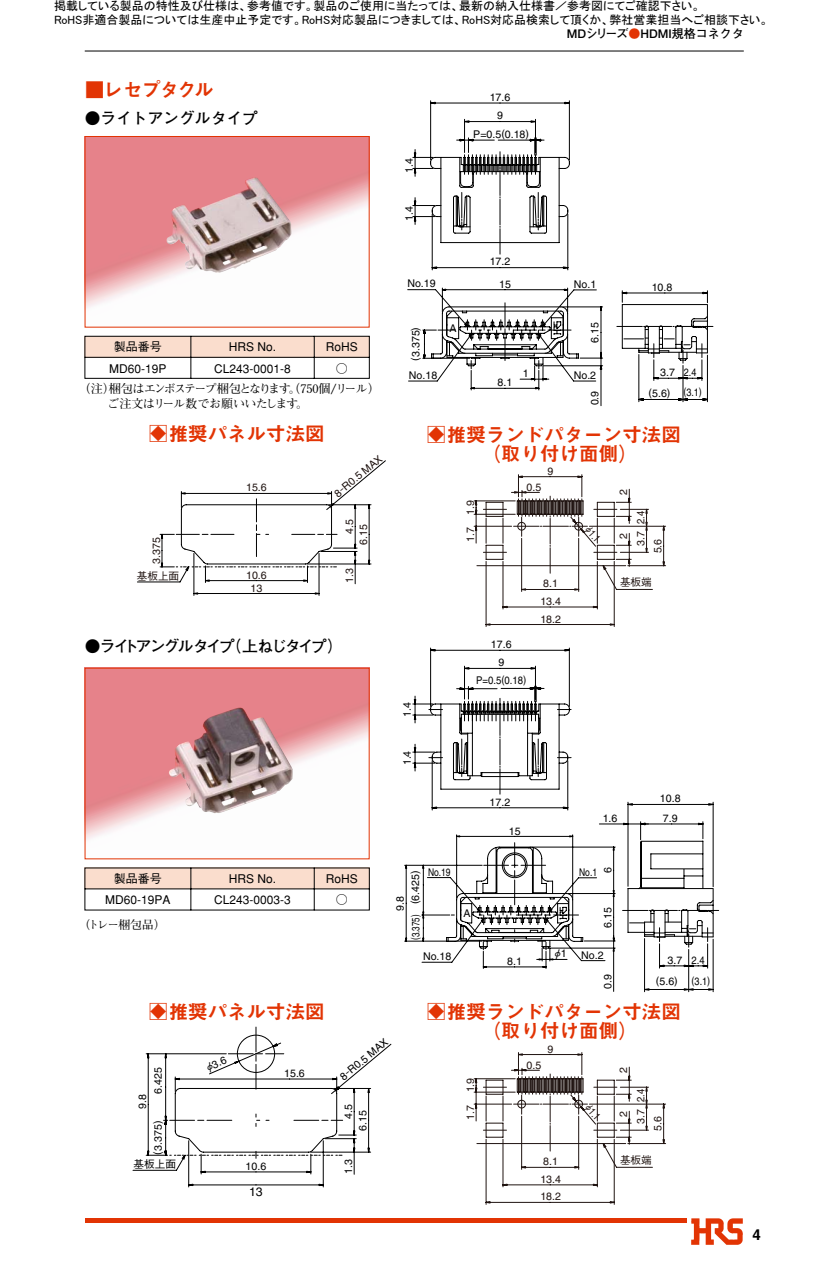
<style>
.page{position:relative;width:828px;height:1262px;background:#fff}
.page>*{position:absolute;margin:0;border:0;box-sizing:border-box;transform-origin:0 0}
.t1{font:19.5px/19.2px "Midashi Go MB31";color:#e23404;text-align:center}
.t2{font:700 15.75px "Futo Go B101";letter-spacing:-.145em;color:#000}
.t3{font:700 15.75px "Futo Go B101";color:#000}
.t4{font:15px "Midashi Go MB31";color:#000}
.t5{font:12.15px "ZUMEN Helvetica";color:#000}
.t6{font:12px/13.2px "MSP Gothic";color:#000}
.t7{font:500 12px "Gothic BBB";color:#000}
.t8{font:700 12px/15px "Futo Min A101";letter-spacing:-.065em;color:#000}
.t9{font:700 12px "Futo Go B101";color:#000}
.t10{font:700 11.7px "Futo Min A101";letter-spacing:-.045em;color:#000}
.t11{font:10.65px/19.6px "ZUMEN Helvetica";color:#000}
.t12{font:10.65px/17.5px "ZUMEN Helvetica";color:#1f1310}
.t13{font:10.65px "ZUMEN Helvetica";color:#000;scale:.9 1}
.t14{font:500 10.65px "Gothic BBB";color:#1f1310}
.t15{font:10.65px "ZUMEN Helvetica";color:#000;scale:.8 1}
.t16{font:10.65px "ZUMEN Helvetica";color:#1f1310;scale:.8 1}
.t17{font:10.65px "ZUMEN Helvetica";color:#000;scale:.75 1}
.t18{font:10.65px "ZUMEN Helvetica";color:#1f1310;scale:.9 1}
.t19{font:500 10.65px "Gothic BBB";color:#000}
.s1{color:#e23404}
.s2{color:#fff}
</style>
<div class="page">
<hr style="left:85px;top:51px;width:659px;height:1px;background:#000">
<hr style="left:85px;top:1218px;width:601px;height:4px;background:#e23404">
<img style="left:692px;top:1218px;width:50px;height:26px">
<svg style="left:617px;top:290px;width:96px;height:112px"></svg>
<svg style="left:413px;top:101px;width:157px;height:169px"></svg>
<svg style="left:408px;top:288px;width:195px;height:118px"></svg>
<svg style="left:137px;top:460px;width:249px;height:135px"></svg>
<img style="left:167px;top:177px;width:126px;height:96px">
<div style="left:85px;top:136px;width:285px;height:191px;border:1px solid #e23404"></div>
<svg style="left:84px;top:335px;width:286px;height:44px"></svg>
<svg style="left:414px;top:648px;width:215px;height:154px"></svg>
<svg style="left:413px;top:698px;width:158px;height:96px"></svg>
<svg style="left:404px;top:802px;width:315px;height:189px"></svg>
<svg style="left:133px;top:1027px;width:258px;height:160px"></svg>
<img style="left:169px;top:706px;width:124px;height:107px">
<div style="left:85px;top:668px;width:285px;height:191px;border:1px solid #e23404"></div>
<svg style="left:84px;top:867px;width:286px;height:43px"></svg>
<svg style="left:474px;top:474px;width:192px;height:152px"></svg>
<svg style="left:474px;top:1052px;width:192px;height:152px"></svg>
<p class="t6" style="left:54px;top:-1px;width:716px">掲載している製品の特性及び仕様は、参考値です。製品のご使用に当たっては、最新の納入仕様書／参考図にてご確認下さい。<br>RoHS非適合製品については生産中止予定です。RoHS対応製品につきましては、RoHS対応品検索して頂くか、弊社営業担当へご相談下さい。</p>
<p class="t9" style="left:567px;top:29px;width:179px">MDシリーズ<span class="s1">●</span>HDMI規格コネクタ</p>
<h1 class="t1" style="left:85px;top:83px;width:131px">■レセプタクル</h1>
<h2 class="t3" style="left:85px;top:112px;width:175px">●ライトアングルタイプ</h2>
<p class="t11" style="left:401px;top:173px;width:16px;rotate:-90deg">1.4</p>
<p class="t11" style="left:401px;top:221px;width:16px;rotate:-90deg">1.4</p>
<p class="t11" style="left:490px;top:88px;width:22px">17.6</p>
<p class="t11" style="left:497px;top:107px;width:7px">9</p>
<p class="t11" style="left:473px;top:125px;width:57px">P=0.5(0.18)</p>
<p class="t7" style="left:114px;top:342px;width:49px">製品番号</p>
<p class="t7" style="left:229px;top:342px;width:49px">HRS No.</p>
<p class="t7" style="left:326px;top:342px;width:33px">RoHS</p>
<p class="t7" style="left:109px;top:363px;width:59px">MD60-19P</p>
<p class="t7" style="left:214px;top:363px;width:78px">CL243-0001-8</p>
<p class="t7" style="left:336px;top:363px;width:13px">○</p>
<p class="t8" style="left:79px;top:383px;width:303px">（注）梱包はエンボステープ梱包となります。（750個/リール）<span class="s2">（注）</span>ご注文はリール数でお願いいたします。</p>
<h1 class="t1" style="left:169px;top:426px;width:158px">推奨パネル寸法図</h1>
<p class="t12" style="left:246px;top:480px;width:22px">15.6</p>
<p class="t12" style="left:149px;top:564px;width:28px;rotate:-90deg">3.375</p>
<p class="t12" style="left:331px;top:489px;width:60px;rotate:-40deg">8-R0.5 MAX</p>
<p class="t12" style="left:342px;top:534px;width:16px;rotate:-90deg">4.5</p>
<p class="t12" style="left:356px;top:545px;width:22px;rotate:-90deg">6.15</p>
<p class="t14" style="left:137px;top:571px;width:44px">基板上面</p>
<p class="t12" style="left:246px;top:570px;width:22px;line-height:12.9px;text-align:center">10.6<br>13</p>
<p class="t12" style="left:342px;top:583px;width:16px;rotate:-90deg">1.3</p>
<h2 class="t2" style="left:85px;top:640px;width:260px">●ライトアングルタイプ（上ねじタイプ）</h2>
<p class="t7" style="left:114px;top:874px;width:49px">製品番号</p>
<p class="t7" style="left:229px;top:874px;width:49px">HRS No.</p>
<p class="t7" style="left:326px;top:874px;width:33px">RoHS</p>
<p class="t7" style="left:105px;top:895px;width:67px">MD60-19PA</p>
<p class="t7" style="left:214px;top:895px;width:78px">CL243-0003-3</p>
<p class="t7" style="left:336px;top:895px;width:13px">○</p>
<p class="t10" style="left:79px;top:920px;width:88px">（トレー梱包品）</p>
<p class="t11" style="left:490px;top:253px;width:22px">17.2</p>
<p class="t11" style="left:407px;top:275px;width:30px">No.19</p>
<p class="t11" style="left:499px;top:275px;width:13px">15</p>
<p class="t11" style="left:574px;top:276px;width:24px">No.1</p>
<p class="t11" style="left:652px;top:278px;width:22px">10.8</p>
<p class="t11" style="left:407px;top:361px;width:35px;rotate:-90deg">(3.375)</p>
<p class="t11" style="left:449px;top:320px;width:9px">A</p>
<p class="t11" style="left:586px;top:343px;width:22px;rotate:-90deg">6.15</p>
<p class="t11" style="left:409px;top:366px;width:30px">No.18</p>
<p class="t11" style="left:498px;top:374px;width:16px">8.1</p>
<p class="t11" style="left:523px;top:365px;width:7px">1</p>
<p class="t11" style="left:574px;top:366px;width:24px">No.2</p>
<p class="t11" style="left:586px;top:405px;width:16px;rotate:-90deg">0.9</p>
<p class="t11" style="left:683px;top:364px;width:20px;text-indent:-23px">3.7 2.4 (3.1)</p>
<p class="t11" style="left:649px;top:384px;width:23px">(5.6)</p>
<h1 class="t1" style="left:447px;top:428px;width:235px">推奨ランドパターン寸法図（取り付け面側）</h1>
<p class="t12" style="left:463px;top:541px;width:43px;rotate:-90deg">1.7 1.9</p>
<p class="t12" style="left:547px;top:464px;width:7px">9</p>
<p class="t12" style="left:527px;top:479px;width:16px">0.5</p>
<p class="t11" style="left:398px;top:717px;width:16px;rotate:-90deg">1.4</p>
<p class="t11" style="left:398px;top:765px;width:16px;rotate:-90deg">1.4</p>
<p class="t11" style="left:491px;top:635px;width:22px">17.6</p>
<p class="t11" style="left:498px;top:654px;width:7px">9</p>
<p class="t13" style="left:476px;top:676px;width:57px">P=0.5(0.18)</p>
<p class="t11" style="left:407px;top:904px;width:35px;rotate:-90deg">(6.425)</p>
<p class="t11" style="left:391px;top:910px;width:16px;rotate:-90deg">9.8</p>
<p class="t15" style="left:428px;top:868px;width:30px">No.19</p>
<p class="t17" style="left:412px;top:940px;width:35px;rotate:-90deg">(3.375)</p>
<p class="t11" style="left:423px;top:948px;width:30px">No.18</p>
<p class="t11" style="left:463px;top:904px;width:9px">A</p>
<p class="t11" style="left:490px;top:793px;width:22px">17.2</p>
<p class="t11" style="left:509px;top:822px;width:13px">15</p>
<p class="t11" style="left:507px;top:953px;width:16px">8.1</p>
<p class="t12" style="left:540px;top:576px;width:22px">8.1<br>13.4<br>18.2</p>
<p class="t11" style="left:555px;top:944px;width:13px">Ø1</p>
<p class="t16" style="left:591px;top:525px;width:22px;rotate:49deg">Ø1.1</p>
<p class="t12" style="left:616px;top:495px;width:7px;rotate:-90deg">2</p>
<p class="t12" style="left:616px;top:539px;width:7px;rotate:-90deg">2</p>
<p class="t18" style="left:637px;top:524px;width:16px;rotate:-90deg">2.4</p>
<p class="t12" style="left:633px;top:546px;width:16px;rotate:-90deg">3.7</p>
<p class="t12" style="left:650px;top:553px;width:16px;rotate:-90deg">5.6</p>
<p class="t14" style="left:620px;top:578px;width:33px">基板端</p>
<p class="t11" style="left:660px;top:790px;width:22px">10.8</p>
<p class="t11" style="left:603px;top:809px;width:16px">1.6</p>
<p class="t15" style="left:579px;top:868px;width:24px">No.1</p>
<p class="t11" style="left:599px;top:873px;width:7px;rotate:-90deg">6</p>
<p class="t11" style="left:599px;top:927px;width:22px;rotate:-90deg">6.15</p>
<p class="t11" style="left:581px;top:946px;width:24px">No.2</p>
<p class="t11" style="left:599px;top:989px;width:16px;rotate:-90deg">0.9</p>
<p class="t11" style="left:663px;top:809px;width:16px">7.9</p>
<p class="t11" style="left:692px;top:950px;width:20px;line-height:21.6px;text-indent:-24px">3.7 2.4 (3.1)</p>
<p class="t11" style="left:656px;top:973px;width:23px">(5.6)</p>
<h1 class="t1" style="left:169px;top:1004px;width:158px">推奨パネル寸法図</h1>
<p class="t11" style="left:134px;top:1108px;width:16px;rotate:-90deg">9.8</p>
<p class="t11" style="left:150px;top:1093px;width:28px;rotate:-90deg">6.425</p>
<p class="t11" style="left:204px;top:1059px;width:22px;rotate:-23deg">Ø3.6</p>
<p class="t11" style="left:284px;top:1064px;width:22px">15.6</p>
<p class="t11" style="left:150px;top:1154px;width:35px;rotate:-90deg">(3.375)</p>
<p class="t19" style="left:133px;top:1160px;width:44px">基板上面</p>
<p class="t11" style="left:246px;top:1157px;width:22px">10.6</p>
<p class="t5" style="left:249px;top:1187px;width:15px">13</p>
<p class="t11" style="left:336px;top:1071px;width:60px;rotate:-40deg">8-R0.5 MAX</p>
<p class="t11" style="left:340px;top:1119px;width:16px;rotate:-90deg">4.5</p>
<p class="t11" style="left:354px;top:1130px;width:22px;rotate:-90deg">6.15</p>
<p class="t11" style="left:340px;top:1174px;width:16px;rotate:-90deg">1.3</p>
<h1 class="t1" style="left:447px;top:1004px;width:235px">推奨ランドパターン寸法図（取り付け面側）</h1>
<p class="t12" style="left:463px;top:1119px;width:43px;rotate:-90deg">1.7 1.9</p>
<p class="t12" style="left:547px;top:1041px;width:7px">9</p>
<p class="t12" style="left:527px;top:1057px;width:16px">0.5</p>
<p class="t12" style="left:540px;top:1154px;width:22px">8.1<br>13.4<br>18.2</p>
<p class="t16" style="left:591px;top:1103px;width:22px;rotate:49deg">Ø1.1</p>
<p class="t12" style="left:616px;top:1072px;width:7px;rotate:-90deg">2</p>
<p class="t12" style="left:616px;top:1116px;width:7px;rotate:-90deg">2</p>
<p class="t18" style="left:637px;top:1101px;width:16px;rotate:-90deg">2.4</p>
<p class="t12" style="left:633px;top:1123px;width:16px;rotate:-90deg">3.7</p>
<p class="t12" style="left:650px;top:1131px;width:16px;rotate:-90deg">5.6</p>
<p class="t14" style="left:620px;top:1156px;width:33px">基板端</p>
<h3 class="t4" style="left:753px;top:1229px;width:10px">4</h3>
</div>
